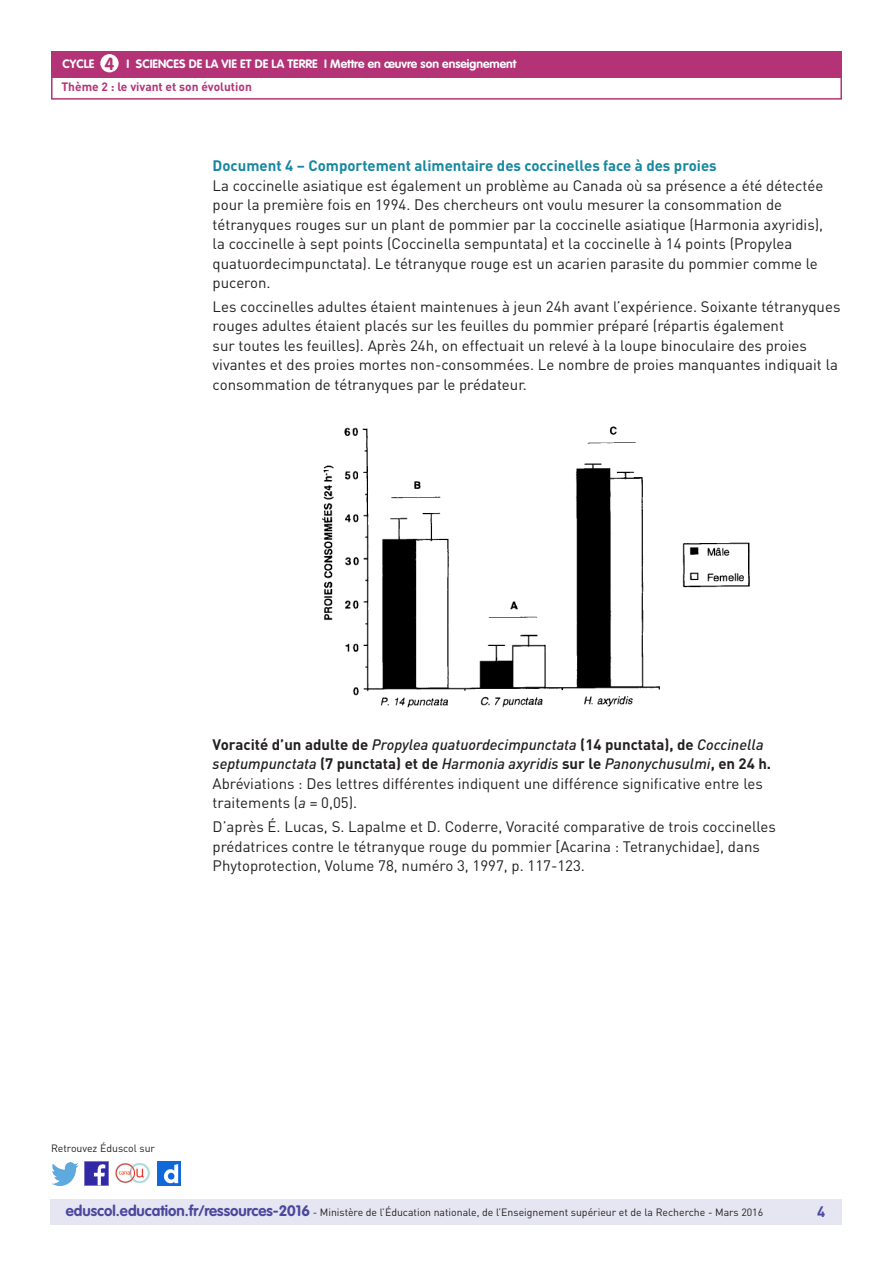
<style>
.page{position:relative;width:893px;height:1263px;background:#fff}
.page>*{position:absolute;margin:0;border:0;box-sizing:border-box;transform-origin:0 0}
.t1{font:700 17.25px "VAG Rounded Std";color:#b43376}
._06_Texte_courant{font:15px/19.5px "DIN Pro";color:#231f20}
._05_Titre_de_niveau{font:700 15px "DIN Pro";color:#16879f}
.t2{font:700 15px "DIN Pro";color:#4a489e}
.t3{font:700 12px "VAG Rounded Std";color:#fff}
.t4{font:700 12px "DIN Pro";color:#b43376}
.t5{font:10.5px "DIN Pro";color:#231f20}
.s1{font-weight:700}
.s2{font-weight:500;font-style:italic}
.s3{font-style:italic}
.s4{font-family:"VAG Rounded Std";font-weight:700;font-size:15px;color:#4a489e}
</style>
<div class="page">
<div style="left:50px;top:1199px;width:791px;height:26px;background:#e6e5f2"></div>
<div style="left:51px;top:51px;width:791px;height:27px;background:#b43376"></div>
<div style="left:100px;top:54px;width:19px;height:18px;background:#fff;border-radius:50%"></div>
<img style="left:85px;top:1162px;width:23px;height:23px">
<img style="left:51px;top:1163px;width:28px;height:22px">
<img style="left:158px;top:1162px;width:22px;height:23px">
<img style="left:115px;top:1163px;width:35px;height:21px">
<div style="left:51px;top:75px;width:791px;height:25px;border:2px solid #b43376"></div>
<img style="left:322px;top:426px;width:428px;height:282px">
<p class="t1" style="left:105px;top:53px;width:11px">4</p>
<p class="t3" style="left:63px;top:57px;width:33px">CYCLE</p>
<p class="t3" style="left:127px;top:57px;width:391px">I SCIENCES DE LA VIE ET DE LA TERRE I Mettre en œuvre son enseignement</p>
<p class="t4" style="left:61px;top:79px;width:192px">Thème 2 : le vivant et son évolution</p>
<p class="_05_Titre_de_niveau" style="left:213px;top:156px;width:506px">Document 4 – Comportement alimentaire des coccinelles face à des proies</p>
<p class="_06_Texte_courant" style="left:213px;top:175px;width:612px">La coccinelle asiatique est également un problème au Canada où sa présence a été détectée pour la première fois en 1994. Des chercheurs ont voulu mesurer la consommation de tétranyques rouges sur un plant de pommier par la coccinelle asiatique (Harmonia axyridis), la coccinelle à sept points (Coccinella sempuntata) et la coccinelle à 14 points (Propylea quatuordecimpunctata). Le tétranyque rouge est un acarien parasite du pommier comme le puceron.</p>
<p class="_06_Texte_courant" style="left:213px;top:296px;width:629px">Les coccinelles adultes étaient maintenues à jeun 24h avant l’expérience. Soixante tétranyques rouges adultes étaient placés sur les feuilles du pommier préparé (répartis également<br>sur toutes les feuilles). Après 24h, on effectuait un relevé à la loupe binoculaire des proies vivantes et des proies mortes non-consommées. Le nombre de proies manquantes indiquait la consommation de tétranyques par le prédateur.</p>
<p class="_06_Texte_courant" style="left:213px;top:734px;width:560px"><span class="s1">Voracité d’un adulte de</span> <span class="s2">Propylea quatuordecimpunctata</span> <span class="s1">(14 punctata), de</span> <span class="s2">Coccinella septumpunctata</span> <span class="s1">(7 punctata) et de</span> <span class="s2">Harmonia axyridis</span> <span class="s1">sur le</span> <span class="s2">Panonychusulmi</span><span class="s1">, en 24 h.<br></span>Abréviations : Des lettres différentes indiquent une différence significative entre les traitements (<span class="s3">a</span> = 0,05).</p>
<p class="_06_Texte_courant" style="left:213px;top:817px;width:565px">D’après É. Lucas, S. Lapalme et D. Coderre, Voracité comparative de trois coccinelles prédatrices contre le tétranyque rouge du pommier [Acarina : Tetranychidae], dans<br>Phytoprotection, Volume 78, numéro 3, 1997, p. 117-123.</p>
<p class="t5" style="left:51px;top:1141px;width:106px">Retrouvez Éduscol sur</p>
<p class="t5" style="left:66px;top:1205px;width:699px"><span class="s4">eduscol.education.fr/ressources-2016</span> - Ministère de l’Éducation nationale, de l’Enseignement supérieur et de la Recherche - Mars 2016</p>
<p class="t2" style="left:817px;top:1201px;width:10px">4</p>
</div>
